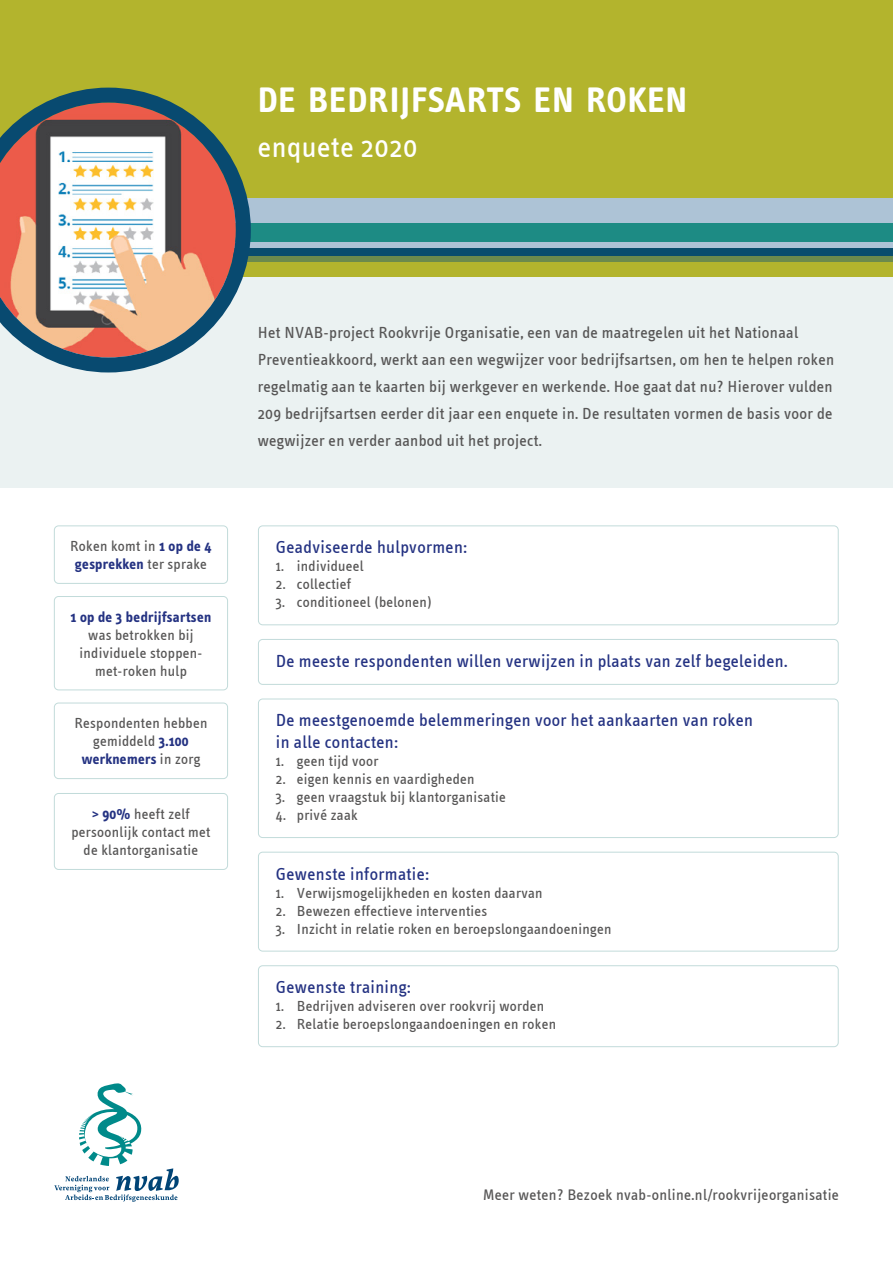
<style>
.page{position:relative;width:893px;height:1263px;background:#fff}
.page>*{position:absolute;margin:0;border:0;box-sizing:border-box;transform-origin:0 0}
.t1{font:700 36.15px "Info Text";letter-spacing:.03em;color:#fff}
.t2{font:30px "Info Text";letter-spacing:.02em;color:#fff}
.t3{font:18px/21.6px "Info Text";letter-spacing:.02em;color:#243282}
.t4{font:16.5px/27px "Info Text";letter-spacing:.02em;color:#575656}
.t5{font:15.75px "Info Text";letter-spacing:.02em;color:#575656}
.t6{font:15px/18px "Info Text";letter-spacing:.02em;color:#575656;text-align:center}
.t7{font:700 15px "Info Text";letter-spacing:.02em;color:#243282}
.s1{font-weight:700;color:#243282}
</style>
<div class="page">
<div style="left:0;top:211px;width:893px;height:276px;background:#ebf2f2"></div>
<div style="left:0;top:0;width:893px;height:276px;background:#b3b42d"></div>
<div style="left:0;top:198px;width:893px;height:25px;background:#adc3d6"></div>
<div style="left:0;top:223px;width:893px;height:19px;background:#1d8b84"></div>
<div style="left:0;top:242px;width:893px;height:6px;background:#adc3d6"></div>
<div style="left:0;top:248px;width:893px;height:9px;background:#094d6d"></div>
<div style="left:0;top:257px;width:893px;height:5px;background:#6c8a4c"></div>
<div style="left:258px;top:525px;width:581px;height:100px;border:1px solid #c2dbda;border-radius:4px"></div>
<div style="left:258px;top:639px;width:581px;height:46px;border:1px solid #c2dbda;border-radius:4px"></div>
<div style="left:258px;top:698px;width:581px;height:140px;border:1px solid #c2dbda;border-radius:4px"></div>
<div style="left:258px;top:852px;width:581px;height:99px;border:1px solid #c2dbda;border-radius:4px"></div>
<div style="left:258px;top:965px;width:581px;height:82px;border:1px solid #c2dbda;border-radius:4px"></div>
<svg style="left:54px;top:1083px;width:125px;height:119px"></svg>
<div style="left:54px;top:702px;width:174px;height:77px;border:1px solid #c2dbda;border-radius:4px"></div>
<div style="left:54px;top:596px;width:174px;height:94px;border:1px solid #c2dbda;border-radius:4px"></div>
<div style="left:54px;top:525px;width:174px;height:59px;border:1px solid #c2dbda;border-radius:4px"></div>
<div style="left:54px;top:793px;width:174px;height:77px;border:1px solid #c2dbda;border-radius:4px"></div>
<svg style="left:0;top:88px;width:251px;height:284px"></svg>
<h1 class="t1" style="left:258px;top:79px;width:431px">DE BEDRIJFSARTS EN ROKEN</h1>
<h2 class="t2" style="left:258px;top:130px;width:161px">enquete 2020</h2>
<p class="t6" style="left:70px;top:537px;width:143px">Roken komt in <span class="s1">1 op de 4 gesprekken</span> ter sprake</p>
<p class="t7" style="left:71px;top:608px;width:142px">1 op de 3 bedrijfsartsen</p>
<p class="t6" style="left:80px;top:626px;width:124px">was betrokken bij individuele stoppen&shy;met-roken hulp</p>
<p class="t6" style="left:74px;top:714px;width:135px">Respondenten hebben gemiddeld <span class="s1">3.100 werknemers</span> in zorg</p>
<p class="t6" style="left:71px;top:805px;width:141px"><span class="s1">&gt; 90%</span> heeft zelf persoonlijk contact met de klantorganisatie</p>
<p class="t4" style="left:258px;top:319px;width:578px">Het NVAB-project Rookvrije Organisatie, een van de maatregelen uit het Nationaal Preventieakkoord, werkt aan een wegwijzer voor bedrijfsartsen, om hen te helpen roken regelmatig aan te kaarten bij werkgever en werkende. Hoe gaat dat nu? Hierover vulden 209 bedrijfsartsen eerder dit jaar een enquete in. De resultaten vormen de basis voor de wegwijzer en verder aanbod uit het project.</p>
<p class="t3" style="left:276px;top:537px;width:193px">Geadviseerde hulpvormen:</p>
<p class="t6" style="left:276px;top:557px;width:89px">1. individueel</p>
<p class="t6" style="left:276px;top:575px;width:77px">2. collectief</p>
<p class="t6" style="left:276px;top:593px;width:157px">3. conditioneel (belonen)</p>
<p class="t3" style="left:276px;top:650px;width:513px">De meeste respondenten willen verwijzen in plaats van zelf begeleiden.</p>
<p class="t3" style="left:276px;top:710px;width:479px">De meestgenoemde belemmeringen voor het aankaarten van roken in alle contacten:</p>
<p class="t6" style="left:276px;top:752px;width:104px">1. geen tijd voor</p>
<p class="t6" style="left:276px;top:770px;width:200px">2. eigen kennis en vaardigheden</p>
<p class="t6" style="left:276px;top:788px;width:232px">3. geen vraagstuk bij klantorganisatie</p>
<p class="t6" style="left:276px;top:806px;width:83px">4. privé zaak</p>
<p class="t3" style="left:276px;top:863px;width:155px">Gewenste informatie:</p>
<p class="t6" style="left:276px;top:884px;width:268px">1. Verwijsmogelijkheden en kosten daarvan</p>
<p class="t6" style="left:276px;top:902px;width:213px">2. Bewezen effectieve interventies</p>
<p class="t6" style="left:276px;top:920px;width:337px">3. Inzicht in relatie roken en beroepslongaandoeningen</p>
<p class="t3" style="left:276px;top:976px;width:136px">Gewenste training:</p>
<p class="t6" style="left:276px;top:997px;width:270px">1. Bedrijven adviseren over rookvrij worden</p>
<p class="t6" style="left:276px;top:1015px;width:282px">2. Relatie beroepslongaandoeningen en roken</p>
<p class="t5" style="left:483px;top:1185px;width:357px">Meer weten? Bezoek nvab-online.nl/rookvrijeorganisatie</p>
</div>
